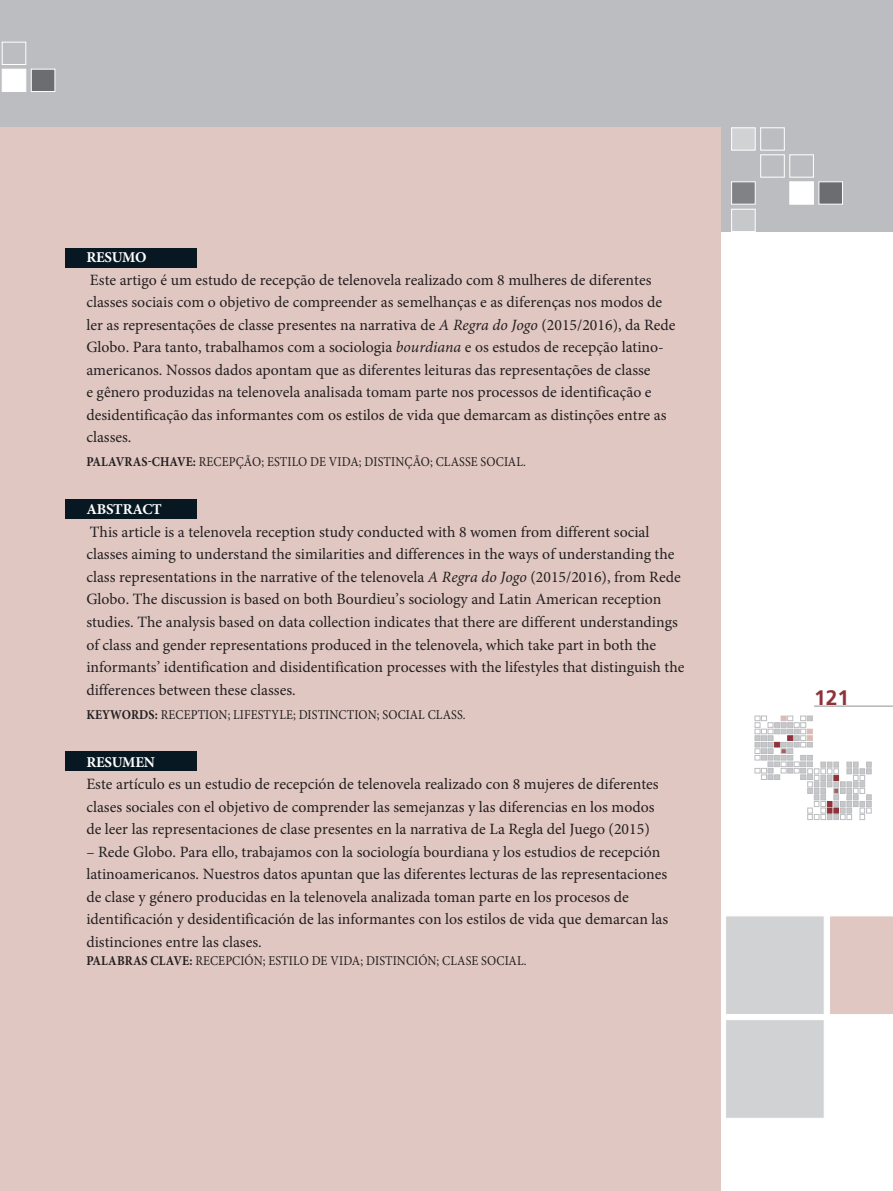
<style>
.page{position:relative;width:893px;height:1191px;background:#fff}
.page>*{position:absolute;margin:0;border:0;box-sizing:border-box;transform-origin:0 0}
.t1{font:700 21px "Frutiger";color:#8e333a}
.t2{font:15.75px/22.5px "Minion Pro";color:#231f20}
.t3{font:700 15px "Minion Pro";letter-spacing:-.015em;color:#fff}
.t4{font:13.5px "Minion Pro";letter-spacing:.01em;color:#231f20;scale:.9 1}
.s1{font-style:italic}
.s2{font-weight:700}
</style>
<div class="page">
<svg style="left:755px;top:716px;width:116px;height:103px"></svg>
<hr style="left:814px;top:706px;width:79px;height:1px;background:#b2b3b7">
<div style="left:0;top:0;width:893px;height:232px;background:#bcbdc0"></div>
<div style="left:725px;top:915px;width:100px;height:100px;background:#d1d2d4;border:1px solid #fff"></div>
<div style="left:830px;top:916px;width:63px;height:98px;background:#e0c7c2"></div>
<div style="left:731px;top:182px;width:24px;height:22px;background:#808285"></div>
<div style="left:790px;top:182px;width:24px;height:22px;background:#fff"></div>
<div style="left:819px;top:182px;width:24px;height:22px;background:#6c6d70"></div>
<div style="left:760px;top:155px;width:24px;height:22px;border:1px solid #fff"></div>
<div style="left:790px;top:155px;width:24px;height:22px;border:1px solid #fff"></div>
<div style="left:731px;top:128px;width:24px;height:22px;background:#d1d2d4;border:1px solid #fff"></div>
<div style="left:760px;top:128px;width:24px;height:22px;border:1px solid #fff"></div>
<div style="left:731px;top:209px;width:24px;height:23px;background:#c7c8ca;border:1px solid #fff"></div>
<div style="left:2px;top:69px;width:24px;height:23px;background:#fff"></div>
<div style="left:31px;top:69px;width:24px;height:23px;background:#6c6d70;border:1px solid #fff"></div>
<div style="left:2px;top:42px;width:24px;height:23px;border:1px solid #fff"></div>
<div style="left:725px;top:1019px;width:100px;height:99px;background:#d1d2d4;border:1px solid #fff"></div>
<div style="left:0;top:128px;width:721px;height:1063px;background:#e0c7c2"></div>
<div style="left:65px;top:248px;width:131px;height:20px;background:#071822"></div>
<div style="left:65px;top:499px;width:131px;height:20px;background:#071822"></div>
<div style="left:65px;top:751px;width:131px;height:20px;background:#071822"></div>
<p class="t3" style="left:86px;top:247px;width:62px">RESUMO</p>
<p class="t2" style="left:86px;top:269px;width:591px">Este artigo é um estudo de recepção de telenovela realizado com 8 mulheres de diferentes classes sociais com o objetivo de compreender as semelhanças e as diferenças nos modos de ler as representações de classe presentes na narrativa de <span class="s1">A Regra do Jogo</span> (2015/2016), da Rede Globo. Para tanto, trabalhamos com a sociologia <span class="s1">bourdiana</span> e os estudos de recepção latino&shy;americanos. Nossos dados apontam que as diferentes leituras das representações de classe<br>e gênero produzidas na telenovela analisada tomam parte nos processos de identificação e desidentificação das informantes com os estilos de vida que demarcam as distinções entre as classes.</p>
<p class="t4" style="left:86px;top:453px;width:490px"><span class="s2">PALAVRAS-CHAVE:</span> RECEPÇÃO; ESTILO DE VIDA; DISTINÇÃO; CLASSE SOCIAL.</p>
<p class="t3" style="left:86px;top:499px;width:77px">ABSTRACT</p>
<p class="t2" style="left:86px;top:521px;width:600px">This article is a telenovela reception study conducted with 8 women from different social classes aiming to understand the similarities and differences in the ways of understanding the class representations in the narrative of the telenovela <span class="s1">A Regra do Jogo</span> (2015/2016), from Rede Globo. The discussion is based on both Bourdieu’s sociology and Latin American reception studies. The analysis based on data collection indicates that there are different understandings of class and gender representations produced in the telenovela, which take part in both the informants’ identification and disidentification processes with the lifestyles that distinguish the differences between these classes.</p>
<p class="t4" style="left:86px;top:705px;width:423px"><span class="s2">KEYWORDS:</span> RECEPTION; LIFESTYLE; DISTINCTION; SOCIAL CLASS.</p>
<p class="t3" style="left:86px;top:751px;width:70px">RESUMEN</p>
<p class="t2" style="left:86px;top:773px;width:574px">Este artículo es un estudio de recepción de telenovela realizado con 8 mujeres de diferentes clases sociales con el objetivo de comprender las semejanzas y las diferencias en los modos de leer las representaciones de clase presentes en la narrativa de La Regla del Juego (2015)</p>
<p class="t2" style="left:86px;top:840px;width:583px">– Rede Globo. Para ello, trabajamos con la sociología bourdiana y los estudios de recepción latinoamericanos. Nuestros datos apuntan que las diferentes lecturas de las representaciones de clase y género producidas en la telenovela analizada toman parte en los procesos de identificación y desidentificación de las informantes con los estilos de vida que demarcan las distinciones entre las clases.</p>
<p class="t4" style="left:86px;top:951px;width:490px"><span class="s2">PALABRAS CLAVE:</span> RECEPCIÓN; ESTILO DE VIDA; DISTINCIÓN; CLASE SOCIAL.</p>
<h1 class="t1" style="left:814px;top:685px;width:37px">121</h1>
</div>
